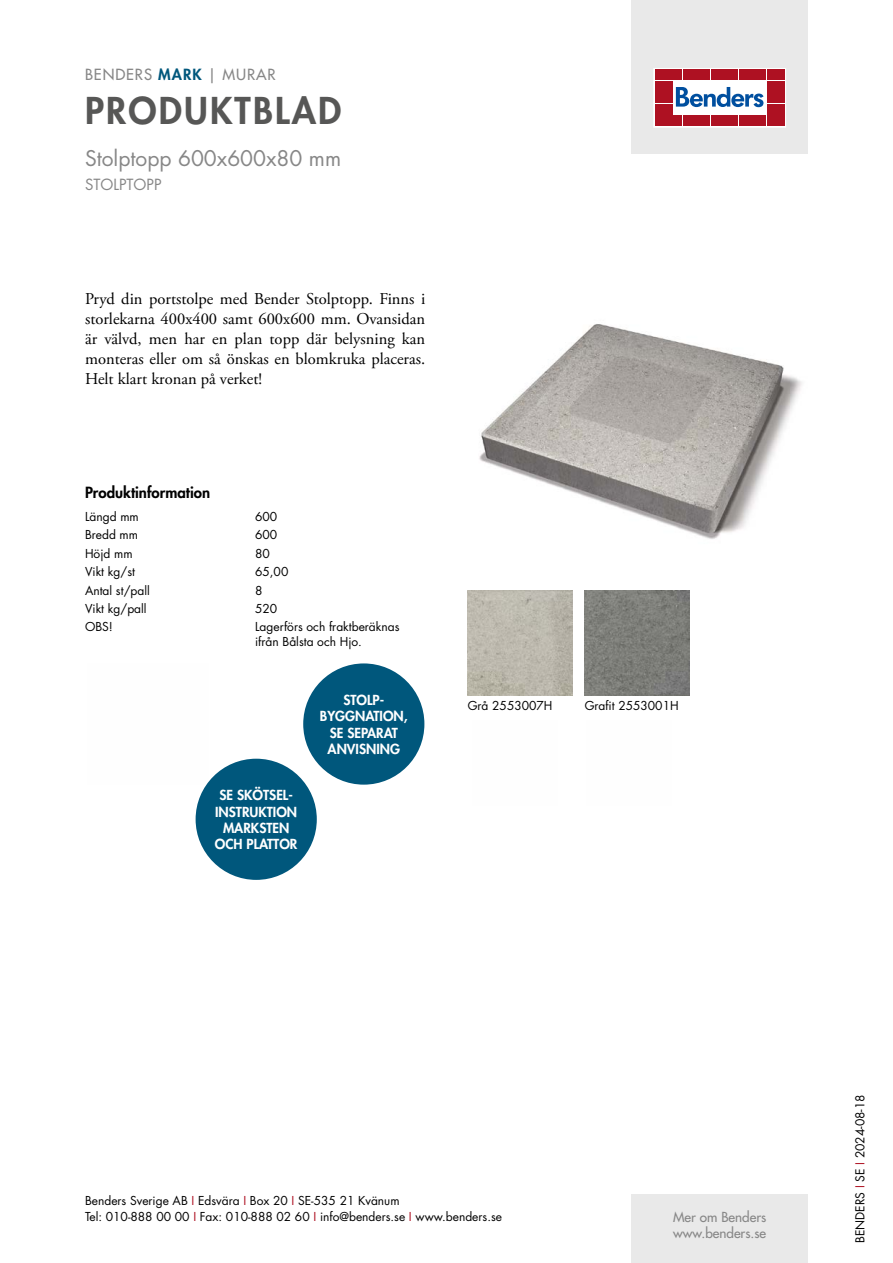
<style>
.page{position:relative;width:893px;height:1263px;background:#fff}
.page>*{position:absolute;margin:0;border:0;box-sizing:border-box;transform-origin:0 0}
.t1{font:800 36px "Futura Std";letter-spacing:.06em;color:#575756}
.t2{font:21px "Futura Std";color:#878787}
.t3{font:16.5px/19.8px "Adobe Garamond Pro";color:#000;text-align:justify}
.t4{font:800 15px "Futura Std";color:#000}
.t5{font:500 15px "Futura Std";letter-spacing:.06em;color:#878787}
.t6{font:15px "Futura Std";color:#878787}
.t7{font:800 13.5px/16.2px "Futura Std";color:#fff;text-align:center}
.t8{font:500 13.5px/16.2px "Futura Std";color:#878787}
.t9{font:12px/16.5px "Futura Std";color:#000}
.s1{font-weight:800;color:#00577c}
.s2{color:#ae1122}
</style>
<div class="page">
<div style="left:631px;top:0;width:177px;height:153px;background:#e9e9e9"></div>
<div style="left:631px;top:1195px;width:177px;height:68px;background:#e9e9e9"></div>
<svg style="left:656px;top:70px;width:128px;height:55px;fill:#fff"></svg>
<div style="left:654px;top:68px;width:132px;height:59px;border:1px solid #fff"></div>
<div style="left:655px;top:70px;width:8px;height:10px;background:#ae1122"></div>
<div style="left:664px;top:70px;width:8px;height:10px;background:#ae1122"></div>
<div style="left:655px;top:81px;width:8px;height:10px;background:#ae1122"></div>
<div style="left:664px;top:81px;width:8px;height:10px;background:#ae1122"></div>
<div style="left:655px;top:93px;width:8px;height:10px;background:#ae1122"></div>
<div style="left:664px;top:93px;width:8px;height:10px;background:#ae1122"></div>
<div style="left:655px;top:104px;width:8px;height:11px;background:#ae1122"></div>
<div style="left:664px;top:104px;width:8px;height:11px;background:#ae1122"></div>
<div style="left:655px;top:116px;width:8px;height:10px;background:#ae1122"></div>
<div style="left:664px;top:116px;width:8px;height:10px;background:#ae1122"></div>
<div style="left:674px;top:70px;width:8px;height:10px;background:#ae1122"></div>
<div style="left:683px;top:70px;width:8px;height:10px;background:#ae1122"></div>
<div style="left:692px;top:70px;width:8px;height:10px;background:#ae1122"></div>
<div style="left:702px;top:70px;width:8px;height:10px;background:#ae1122"></div>
<div style="left:711px;top:70px;width:8px;height:10px;background:#ae1122"></div>
<div style="left:720px;top:70px;width:8px;height:10px;background:#ae1122"></div>
<div style="left:730px;top:70px;width:8px;height:10px;background:#ae1122"></div>
<div style="left:739px;top:70px;width:8px;height:10px;background:#ae1122"></div>
<div style="left:748px;top:70px;width:8px;height:10px;background:#ae1122"></div>
<div style="left:758px;top:70px;width:8px;height:10px;background:#ae1122"></div>
<div style="left:674px;top:116px;width:8px;height:10px;background:#ae1122"></div>
<div style="left:683px;top:116px;width:8px;height:10px;background:#ae1122"></div>
<div style="left:692px;top:116px;width:8px;height:10px;background:#ae1122"></div>
<div style="left:702px;top:116px;width:8px;height:10px;background:#ae1122"></div>
<div style="left:711px;top:116px;width:8px;height:10px;background:#ae1122"></div>
<div style="left:720px;top:116px;width:8px;height:10px;background:#ae1122"></div>
<div style="left:730px;top:116px;width:8px;height:10px;background:#ae1122"></div>
<div style="left:739px;top:116px;width:8px;height:10px;background:#ae1122"></div>
<div style="left:748px;top:116px;width:8px;height:10px;background:#ae1122"></div>
<div style="left:758px;top:116px;width:8px;height:10px;background:#ae1122"></div>
<div style="left:767px;top:70px;width:8px;height:10px;background:#ae1122"></div>
<div style="left:776px;top:70px;width:8px;height:10px;background:#ae1122"></div>
<div style="left:767px;top:81px;width:8px;height:10px;background:#ae1122"></div>
<div style="left:776px;top:81px;width:8px;height:10px;background:#ae1122"></div>
<div style="left:767px;top:93px;width:8px;height:10px;background:#ae1122"></div>
<div style="left:776px;top:93px;width:8px;height:10px;background:#ae1122"></div>
<div style="left:767px;top:104px;width:8px;height:11px;background:#ae1122"></div>
<div style="left:776px;top:104px;width:8px;height:11px;background:#ae1122"></div>
<div style="left:767px;top:116px;width:8px;height:10px;background:#ae1122"></div>
<div style="left:776px;top:116px;width:8px;height:10px;background:#ae1122"></div>
<svg style="left:676px;top:87px;width:87px;height:20px"></svg>
<div style="left:303px;top:663px;width:121px;height:122px;background:#00577c;border-radius:50%"></div>
<div style="left:196px;top:759px;width:121px;height:121px;background:#00577c;border-radius:50%"></div>
<img style="left:479px;top:324px;width:323px;height:215px">
<img style="left:468px;top:590px;width:105px;height:105px">
<img style="left:585px;top:590px;width:105px;height:105px">
<p class="t5" style="left:85px;top:65px;width:192px">BENDERS <span class="s1">MARK</span> | MURAR</p>
<h1 class="t1" style="left:85px;top:87px;width:258px">PRODUKTBLAD</h1>
<h2 class="t2" style="left:85px;top:144px;width:258px">Stolptopp 600x600x80 mm</h2>
<p class="t6" style="left:85px;top:175px;width:78px">STOLPTOPP</p>
<h3 class="t3" style="left:85px;top:290px;width:342px">Pryd din portstolpe med Bender Stolptopp. Finns i storlekarna 400x400 samt 600x600 mm. Ovansidan är välvd, men har en plan topp där belysning kan monteras eller om så önskas en blomkruka placeras.<br>Helt klart kronan på verket!</h3>
<p class="t4" style="left:85px;top:483px;width:127px">Produktinformation</p>
<p class="t9" style="left:85px;top:508px;width:55px">Längd mm</p>
<p class="t9" style="left:255px;top:508px;width:24px">600</p>
<p class="t9" style="left:85px;top:527px;width:55px">Bredd mm</p>
<p class="t9" style="left:255px;top:527px;width:24px">600</p>
<p class="t9" style="left:85px;top:545px;width:49px">Höjd mm</p>
<p class="t9" style="left:255px;top:545px;width:16px">80</p>
<p class="t9" style="left:85px;top:563px;width:51px">Vikt kg/st</p>
<p class="t9" style="left:255px;top:563px;width:35px">65,00</p>
<p class="t9" style="left:85px;top:582px;width:66px">Antal st/pall</p>
<p class="t9" style="left:255px;top:582px;width:9px">8</p>
<p class="t9" style="left:85px;top:600px;width:63px">Vikt kg/pall</p>
<p class="t9" style="left:255px;top:600px;width:24px">520</p>
<p class="t9" style="left:85px;top:619px;width:29px">OBS!</p>
<p class="t9" style="left:255px;top:620px;width:146px;line-height:14.4px">Lagerförs och fraktberäknas ifrån Bålsta och Hjo.</p>
<p class="t7" style="left:215px;top:787px;width:84px">SE SKÖTSEL-<br>INSTRUKTION<br>MARKSTEN<br>OCH PLATTOR</p>
<p class="t7" style="left:320px;top:692px;width:89px">STOLP-<br>BYGGNATION,<br>SE SEPARAT<br>ANVISNING</p>
<p class="t9" style="left:468px;top:697px;width:86px">Grå 2553007H</p>
<p class="t9" style="left:585px;top:697px;width:95px">Grafit 2553001H</p>
<p class="t9" style="left:85px;top:1192px;width:418px">Benders Sverige AB <span class="s2">I</span> Edsvära <span class="s2">I</span> Box 20 <span class="s2">I</span> SE-535 21 Kvänum<br>Tel: 010-888 00 00 <span class="s2">I</span> Fax: 010-888 02 60 <span class="s2">I</span> info@benders.se <span class="s2">I</span> www.benders.se</p>
<p class="t8" style="left:673px;top:1209px;width:95px">Mer om Benders www.benders.se</p>
<p class="t9" style="left:852px;top:1243px;width:150px;rotate:-90deg">BENDERS <span class="s2">I</span> SE <span class="s2">I</span> 2024-08-18</p>
</div>
